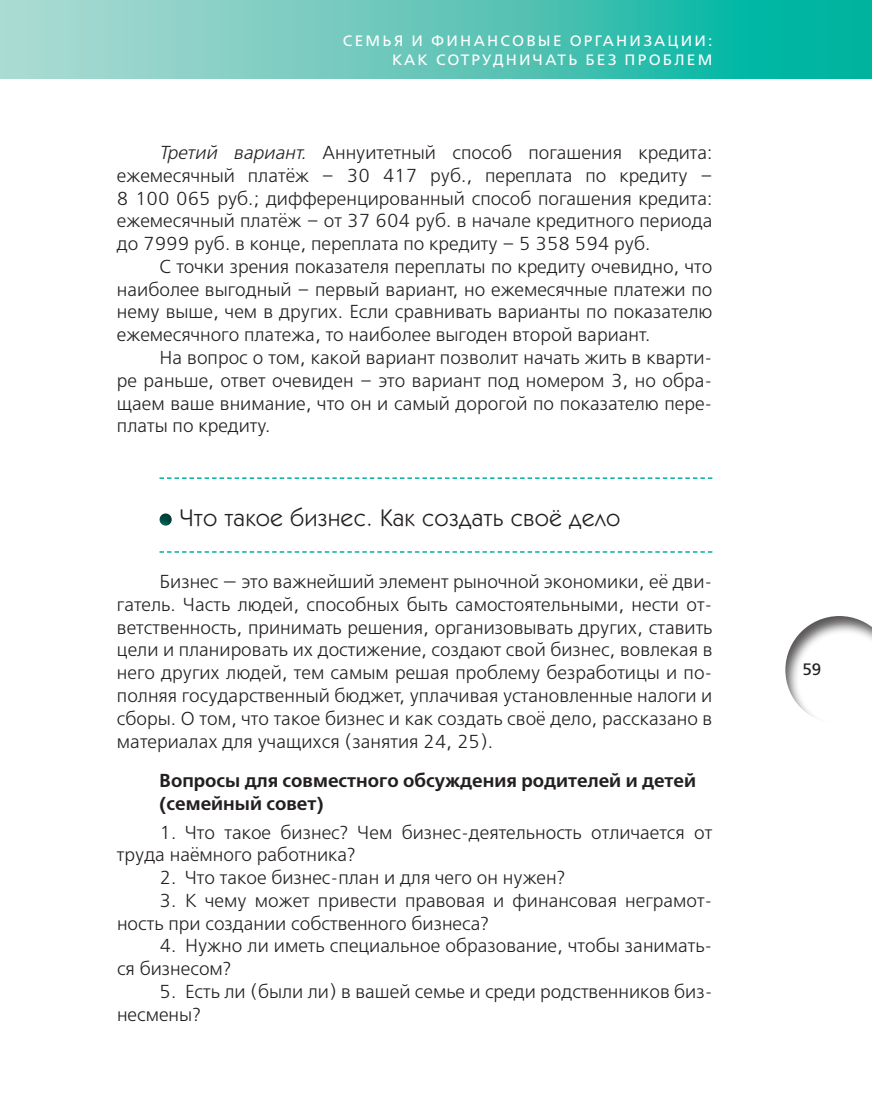
<style>
.page{position:relative;width:872px;height:1106px;background:#fff}
.page>*{position:absolute;margin:0;border:0;box-sizing:border-box;transform-origin:0 0}
.t1{font:24px "Kabel Book ITC";letter-spacing:.03em;color:#231f20}
.t2{font:300 18.75px/22.8px "Free Set";color:#231f20;text-align:justify}
.t3{font:600 18.75px/22.8px "Free Set";color:#231f20}
.t4{font:16.5px "Free Set C San Pin";color:#231f20}
.t5{font:15px/19.5px "Free Set C San Pin";letter-spacing:.15em;color:#fff;text-align:right}
.s1{font-style:italic}
</style>
<div class="page">
<svg style="left:0;top:0;width:872px;height:78px;background:#59c6b8"></svg>
<div style="left:784px;top:615px;width:88px;height:110px;background:#231f20;opacity:.75"></div>
<svg style="left:159px;top:477px;width:553px;height:2px"></svg>
<svg style="left:159px;top:551px;width:553px;height:1px"></svg>
<div style="left:158px;top:510px;width:15px;height:17px;background:#231f20;opacity:.75"></div>
<p class="t5" style="left:343px;top:31px;width:371px">семья и финансовые организации: как сотрудничать без проблем</p>
<p class="t2" style="left:117px;top:141px;width:597px;text-indent:43px"><span class="s1">Третий вариант.</span> Аннуитетный способ погашения кредита: ежемесячный платёж – 30 417 руб., переплата по кредиту – 8 100 065 руб.; дифференцированный способ погашения кредита: ежемесячный платёж – от 37 604 руб. в начале кредитного периода до 7999 руб. в конце, переплата по кредиту – 5 358 594 руб.</p>
<p class="t2" style="left:117px;top:255px;width:597px;text-indent:43px">С точки зрения показателя переплаты по кредиту очевидно, что наиболее выгодный – первый вариант, но ежемесячные платежи по нему выше, чем в других. Если сравнивать варианты по показателю ежемесячного платежа, то наиболее выгоден второй вариант.</p>
<p class="t2" style="left:117px;top:346px;width:597px;text-indent:43px">На вопрос о том, какой вариант позволит начать жить в кварти&shy;ре раньше, ответ очевиден – это вариант под номером 3, но обра&shy;щаем ваше внимание, что он и самый дорогой по показателю пере&shy;платы по кредиту.</p>
<p class="t1" style="left:179px;top:502px;width:442px">Что такое бизнес. Как создать своё дело</p>
<p class="t2" style="left:117px;top:570px;width:597px;text-indent:43px">Бизнес — это важнейший элемент рыночной экономики, её дви&shy;гатель. Часть людей, способных быть самостоятельными, нести от&shy;ветственность, принимать решения, организовывать других, ставить цели и планировать их достижение, создают свой бизнес, вовлекая в него других людей, тем самым решая проблему безработицы и по&shy;полняя государственный бюджет, уплачивая установленные налоги и сборы. О том, что такое бизнес и как создать своё дело, рассказано в материалах для учащихся (занятия 24, 25).</p>
<p class="t3" style="left:159px;top:770px;width:538px">Вопросы для совместного обсуждения родителей и детей (семейный совет)</p>
<p class="t2" style="left:117px;top:821px;width:597px;text-indent:43px">1. Что такое бизнес? Чем бизнес-деятельность отличается от труда наёмного работника?</p>
<p class="t2" style="left:159px;top:866px;width:407px">2. Что такое бизнес-план и для чего он нужен?</p>
<p class="t2" style="left:117px;top:889px;width:597px;text-indent:43px">3. К чему может привести правовая и финансовая неграмот&shy;ность при создании собственного бизнеса?</p>
<p class="t2" style="left:117px;top:935px;width:597px;text-indent:43px">4. Нужно ли иметь специальное образование, чтобы занимать&shy;ся бизнесом?</p>
<p class="t2" style="left:117px;top:980px;width:597px;text-indent:43px">5. Есть ли (были ли) в вашей семье и среди родственников биз&shy;несмены?</p>
<p class="t4" style="left:802px;top:659px;width:20px">59</p>
</div>
